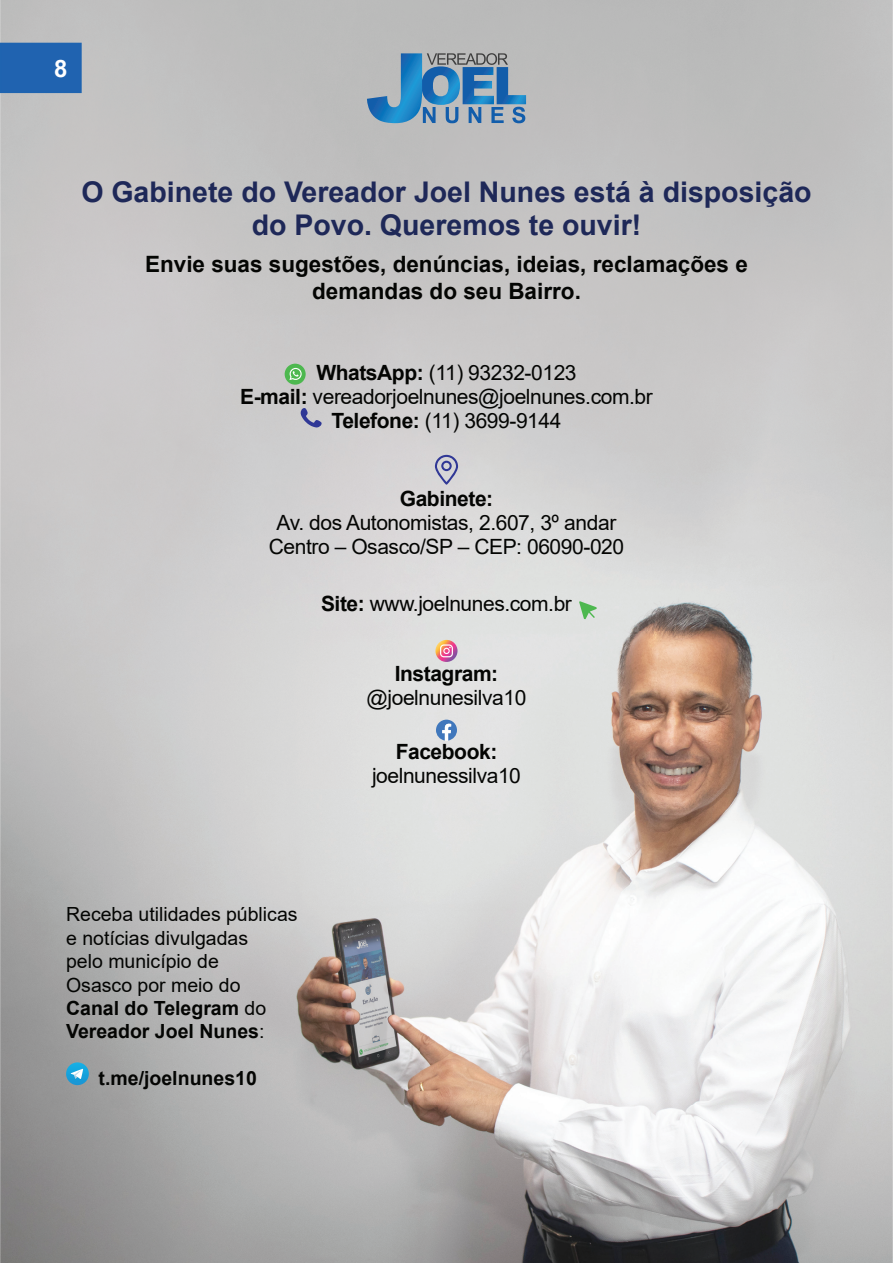
<style>
.page{position:relative;width:893px;height:1263px;background:#fff}
.page>*{position:absolute;margin:0;border:0;box-sizing:border-box;transform-origin:0 0}
.t1{font:700 28.5px/33px "Arial";color:#1e2858;text-align:center}
.t2{font:700 24px "Arial";color:#fff}
.t3{font:700 22.5px/27px "Arial";color:#040503;text-align:center}
.t4{font:21px/24px "Arial";letter-spacing:-.02em;color:#040503;text-align:center}
.t5{font:700 21px "Arial";letter-spacing:-.02em;color:#040503}
.t6{font:19.5px/23.4px "Arial";color:#040503}
.t7{font:700 19.5px "Arial";color:#040503}
.s1{font-weight:700}
</style>
<div class="page">
<img style="left:1px;top:0;width:891px;height:1263px">
<div style="left:1px;top:43px;width:80px;height:49px;background:#2063b0"></div>
<div style="left:0;top:43px;width:82px;height:50px;border:2px solid #1f64b0"></div>
<div style="left:285px;top:364px;width:21px;height:21px;background:#4db84f;border-radius:50%"></div>
<svg style="left:289px;top:368px;width:13px;height:12px"></svg>
<svg style="left:301px;top:408px;width:21px;height:20px"></svg>
<svg style="left:435px;top:455px;width:23px;height:30px"></svg>
<svg style="left:579px;top:601px;width:18px;height:18px"></svg>
<svg style="left:435px;top:640px;width:22px;height:22px"></svg>
<svg style="left:440px;top:644px;width:13px;height:13px"></svg>
<svg style="left:436px;top:720px;width:21px;height:21px"></svg>
<svg style="left:367px;top:53px;width:159px;height:71px"></svg>
<svg style="left:66px;top:1062px;width:23px;height:23px"></svg>
<svg style="left:71px;top:1069px;width:12px;height:10px"></svg>
<p class="t2" style="left:54px;top:51px;width:15px">8</p>
<h1 class="t1" style="left:81px;top:176px;width:732px">O Gabinete do Vereador Joel Nunes está à disposição do Povo. Queremos te ouvir!</h1>
<p class="t3" style="left:145px;top:250px;width:604px">Envie suas sugestões, denúncias, ideias, reclamações e demandas do seu Bairro.</p>
<p class="t4" style="left:240px;top:361px;width:414px"><span class="s1">WhatsApp:</span> (11) 93232-0123<br><span class="s1">E-mail:</span> vereadorjoelnunes@joelnunes.com.br<br><span class="s1">Telefone:</span> (11) 3699-9144</p>
<p class="t5" style="left:400px;top:484px;width:95px">Gabinete:</p>
<p class="t4" style="left:269px;top:510px;width:357px">Av. dos Autonomistas, 2.607, 3º andar<br>Centro – Osasco/SP – CEP: 06090-020</p>
<p class="t4" style="left:321px;top:591px;width:252px"><span class="s1">Site:</span> www.joelnunes.com.br</p>
<p class="t5" style="left:395px;top:659px;width:105px">Instagram:</p>
<p class="t4" style="left:367px;top:685px;width:161px">@joelnunesilva10</p>
<p class="t5" style="left:396px;top:736px;width:103px">Facebook:</p>
<p class="t4" style="left:372px;top:763px;width:150px">joelnunessilva10</p>
<p class="t6" style="left:66px;top:903px;width:233px">Receba utilidades públicas e notícias divulgadas<br>pelo município de<br>Osasco por meio do<br><span class="s1">Canal do Telegram</span> do<br><span class="s1">Vereador Joel Nunes</span>:</p>
<p class="t7" style="left:99px;top:1064px;width:160px">t.me/joelnunes10</p>
</div>
